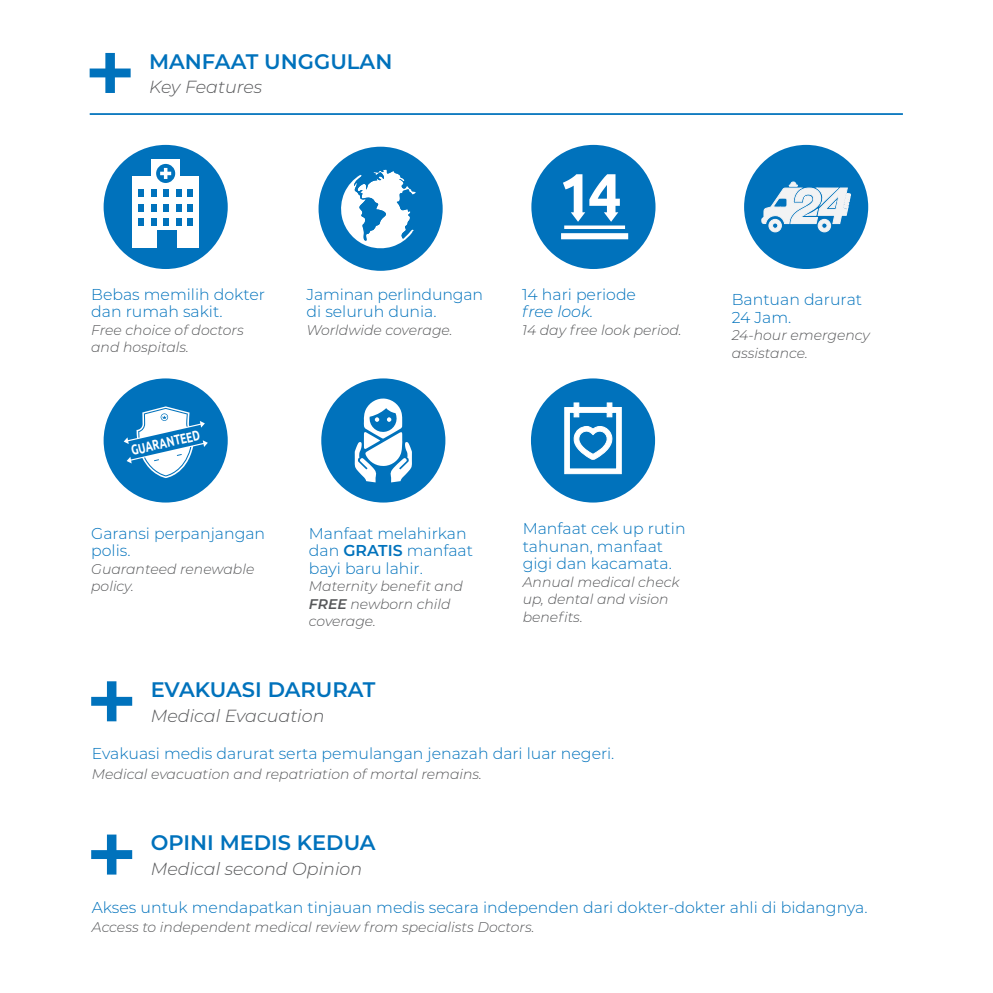
<style>
.page{position:relative;width:993px;height:993px;background:#fff}
.page>*{position:absolute;margin:0;border:0;box-sizing:border-box;transform-origin:0 0}
.t1{font:600 21px "Montserrat";color:#0072bc}
.t2{font:italic 300 17.5px "Montserrat";color:#57585a}
.t3{font:300 15.75px/17.5px "Montserrat";color:#0072bc}
.t4{font:italic 300 15.75px "Montserrat";color:#0072bc}
.t5{font:700 14.17px "Ubuntu";color:#fff;scale:.72 1}
.t6{font:italic 300 14px/17.5px "Montserrat";color:#57585a}
.s1{font-weight:600}
</style>
<div class="page">
<div style="left:104px;top:145px;width:124px;height:124px;background:#0072bc;border-radius:50%"></div>
<div style="left:132px;top:176px;width:67px;height:72px;background:#fff"></div>
<div style="left:151px;top:160px;width:29px;height:33px;background:#fff"></div>
<svg style="left:151px;top:204px;width:5px;height:7px"></svg>
<div style="left:163px;top:217px;width:5px;height:8px;background:#0072bc"></div>
<div style="left:151px;top:217px;width:5px;height:8px;background:#0072bc"></div>
<svg style="left:139px;top:204px;width:5px;height:7px"></svg>
<div style="left:139px;top:217px;width:5px;height:8px;background:#0072bc"></div>
<svg style="left:176px;top:204px;width:5px;height:7px"></svg>
<svg style="left:163px;top:204px;width:5px;height:7px"></svg>
<div style="left:157px;top:230px;width:19px;height:18px;background:#0072bc"></div>
<div style="left:176px;top:217px;width:5px;height:8px;background:#0072bc"></div>
<svg style="left:188px;top:204px;width:5px;height:7px"></svg>
<div style="left:188px;top:217px;width:5px;height:8px;background:#0072bc"></div>
<div style="left:151px;top:189px;width:5px;height:8px;background:#0072bc"></div>
<div style="left:139px;top:189px;width:5px;height:8px;background:#0072bc"></div>
<div style="left:176px;top:189px;width:5px;height:8px;background:#0072bc"></div>
<div style="left:163px;top:189px;width:5px;height:8px;background:#0072bc"></div>
<div style="left:188px;top:189px;width:5px;height:8px;background:#0072bc"></div>
<svg style="left:156px;top:164px;width:19px;height:19px"></svg>
<svg style="left:160px;top:168px;width:11px;height:11px"></svg>
<div style="left:318px;top:147px;width:124px;height:124px;background:#0072bc;border-radius:50%"></div>
<svg style="left:341px;top:169px;width:75px;height:80px"></svg>
<div style="left:531px;top:145px;width:124px;height:124px;background:#0072bc;border-radius:50%"></div>
<svg style="left:563px;top:174px;width:56px;height:48px"></svg>
<svg style="left:564px;top:225px;width:61px;height:4px"></svg>
<div style="left:561px;top:233px;width:67px;height:6px;background:#fff"></div>
<div style="left:104px;top:378px;width:124px;height:124px;background:#0072bc;border-radius:50%"></div>
<svg style="left:124px;top:406px;width:84px;height:72px"></svg>
<div style="left:530px;top:378px;width:125px;height:124px;background:#0072bc;border-radius:50%"></div>
<svg style="left:564px;top:402px;width:58px;height:72px"></svg>
<svg style="left:90px;top:53px;width:41px;height:40px"></svg>
<hr style="left:90px;top:113px;width:812px;height:2px;background:#0072bc">
<div style="left:743px;top:145px;width:124px;height:124px;background:#0072bc;border-radius:50%"></div>
<svg style="left:761px;top:182px;width:89px;height:50px"></svg>
<svg style="left:91px;top:834px;width:41px;height:40px"></svg>
<svg style="left:91px;top:681px;width:41px;height:40px"></svg>
<div style="left:321px;top:378px;width:124px;height:124px;background:#0072bc;border-radius:50%"></div>
<svg style="left:354px;top:398px;width:58px;height:84px"></svg>
<h1 class="t1" style="left:149px;top:46px;width:245px">MANFAAT UNGGULAN</h1>
<p class="t2" style="left:149px;top:75px;width:115px">Key Features</p>
<p class="t3" style="left:91px;top:285px;width:175px">Bebas memilih dokter dan rumah sakit.</p>
<p class="t6" style="left:91px;top:320px;width:154px">Free choice of doctors and hospitals.</p>
<p class="t5" style="left:129px;top:442px;width:99px;rotate:-13deg">GUARANTEED</p>
<p class="t3" style="left:91px;top:523px;width:175px">Garansi perpanjangan polis.</p>
<p class="t6" style="left:91px;top:559px;width:165px">Guaranteed renewable policy.</p>
<p class="t3" style="left:306px;top:285px;width:178px">Jaminan perlindungan di seluruh dunia.</p>
<p class="t6" style="left:306px;top:320px;width:148px">Worldwide coverage.</p>
<p class="t3" style="left:309px;top:523px;width:166px">Manfaat melahirkan dan <span class="s1">GRATIS</span> manfaat bayi baru lahir.</p>
<p class="t6" style="left:309px;top:576px;width:155px">Maternity benefit and<br><span class="s1">FREE</span> newborn child coverage.</p>
<h1 class="t1" style="left:151px;top:674px;width:226px">EVAKUASI DARURAT</h1>
<p class="t2" style="left:151px;top:703px;width:175px">Medical Evacuation</p>
<p class="t3" style="left:522px;top:285px;width:115px">14 hari periode</p>
<p class="t4" style="left:522px;top:301px;width:73px">free look.</p>
<p class="t6" style="left:522px;top:320px;width:161px">14 day free look period.</p>
<p class="t3" style="left:522px;top:519px;width:164px">Manfaat cek up rutin tahunan, manfaat gigi dan kacamata.</p>
<p class="t6" style="left:522px;top:572px;width:158px">Annual medical check up, dental and vision benefits.</p>
<p class="t3" style="left:92px;top:744px;width:524px">Evakuasi medis darurat serta pemulangan jenazah dari luar negeri.</p>
<p class="t6" style="left:92px;top:764px;width:391px">Medical evacuation and repatriation of mortal remains.</p>
<h1 class="t1" style="left:151px;top:827px;width:226px">OPINI MEDIS KEDUA</h1>
<p class="t2" style="left:151px;top:856px;width:213px">Medical second Opinion</p>
<p class="t3" style="left:731px;top:290px;width:132px">Bantuan darurat<br>24 Jam.</p>
<p class="t6" style="left:731px;top:326px;width:140px">24-hour emergency assistance.</p>
<p class="t3" style="left:92px;top:897px;width:777px">Akses untuk mendapatkan tinjauan medis secara independen dari dokter-dokter ahli di bidangnya.</p>
<p class="t6" style="left:92px;top:917px;width:444px">Access to independent medical review from specialists Doctors.</p>
</div>
